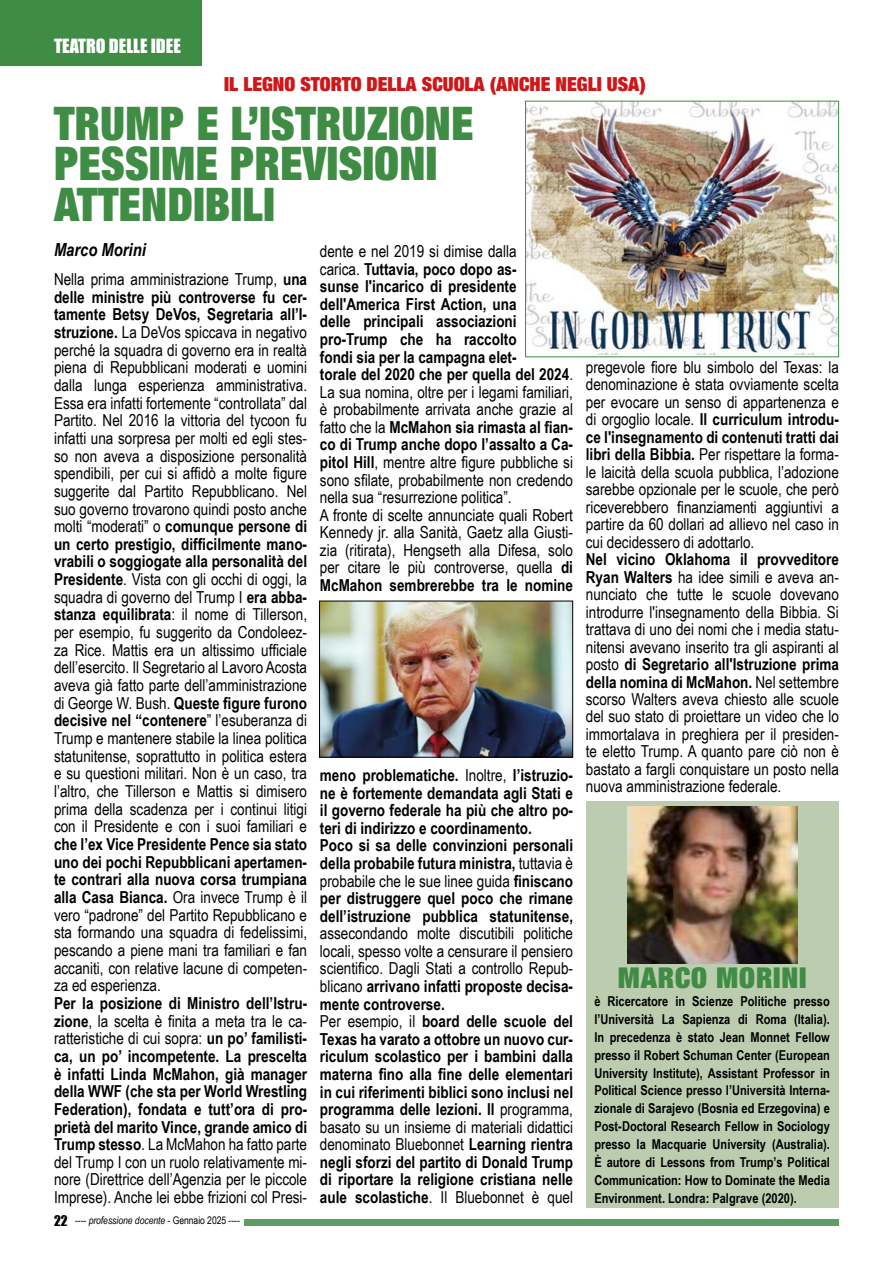
<style>
.page{position:relative;width:893px;height:1263px;background:#fff}
.page>*{position:absolute;margin:0;border:0;box-sizing:border-box;transform-origin:0 0}
.t1{font:900 condensed 46.5px/40.5px "Helvetica Neue LT Pro";letter-spacing:.01em;color:#3f8c44;scale:.94 1}
.t2{font:900 condensed 28.8px "Helvetica Neue LT Pro";letter-spacing:.03em;color:#3f8c44}
.t3{font:900 condensed 19.5px "Helvetica Neue LT Pro";color:#cd1719}
.t4{font:18px "Impact";color:#fff}
.t5{font:italic 700 18px "Arial Narrow";color:#000}
.t6{font:16.5px/17.7px "Arial Narrow";color:#000;text-align:justify}
.t7{font:700 16.5px/17.5px "Arial Narrow";color:#000}
.t8{font:700 13.65px/17.9px "Arial Narrow";color:#000;text-align:justify}
.t9{font:10.5px "Arial Narrow";letter-spacing:-.005em;color:#000}
.s1{font-weight:700}
.s2{font-weight:400}
.s3{font-family:"Impact";font-size:13.5px}
.s4{font-style:italic}
</style>
<div class="page">
<div style="left:244px;top:1219px;width:595px;height:6px;background:#5d9e62"></div>
<div style="left:0;top:0;width:201px;height:65px;background:#3f8c44"></div>
<div style="left:586px;top:801px;width:252px;height:407px;background:#bccdaf"></div>
<img style="left:627px;top:807px;width:170px;height:156px">
<img style="left:527px;top:103px;width:310px;height:252px">
<div style="left:525px;top:101px;width:314px;height:256px;border:1px solid #3f8c44"></div>
<img style="left:321px;top:603px;width:250px;height:152px">
<div style="left:319px;top:601px;width:254px;height:156px;border:1px solid #000"></div>
<p class="t4" style="left:54px;top:32px;width:128px">TEATRO DELLE IDEE</p>
<p class="t3" style="left:224px;top:71px;width:423px">IL LEGNO STORTO DELLA SCUOLA (ANCHE NEGLI USA)</p>
<h1 class="t1" style="left:54px;top:102px;width:448px">TRUMP E L’ISTRUZIONE<br>PESSIME PREVISIONI<br>ATTENDIBILI</h1>
<p class="t5" style="left:54px;top:236px;width:93px">Marco Morini</p>
<p class="t6" style="left:54px;top:270px;width:255px">Nella prima amministrazione Trump, <span class="s1">una delle ministre più controverse fu cer&shy;tamente Betsy DeVos, Segretaria all’I&shy;struzione.</span> La DeVos spiccava in negativo perché la squadra di governo era in realtà piena di Repubblicani moderati e uomini dalla lunga esperienza amministrativa.<br>Essa era infatti fortemente “controllata” dal Partito. Nel 2016 la vittoria del tycoon fu infatti una sorpresa per molti ed egli stes&shy;so non aveva a disposizione personalità spendibili, per cui si affidò a molte figure suggerite dal Partito Repubblicano. Nel suo governo trovarono quindi posto anche molti “moderati” o <span class="s1">comunque persone di un certo prestigio, difficilmente mano&shy;vrabili o soggiogate alla personalità del Presidente</span>. Vista con gli occhi di oggi, la squadra di governo del Trump I <span class="s1">era abba&shy;stanza equilibrata</span>: il nome di Tillerson, per esempio, fu suggerito da Condoleez&shy;za Rice. Mattis era un altissimo ufficiale dell’esercito. Il Segretario al Lavoro Acosta aveva già fatto parte dell’amministrazione di George W. Bush. <span class="s1">Queste figure furono decisive nel “contenere</span>” l’esuberanza di Trump e mantenere stabile la linea politica statunitense, soprattutto in politica estera e su questioni militari. Non è un caso, tra l’altro, che Tillerson e Mattis si dimisero prima della scadenza per i continui litigi con il Presidente e con i suoi familiari e</p>
<p class="t6" style="left:54px;top:835px;width:255px"><span class="s1">che l’ex Vice Presidente Pence sia stato uno dei pochi Repubblicani apertamen&shy;te contrari alla nuova corsa trumpiana alla Casa Bianca.</span> Ora invece Trump è il vero “padrone” del Partito Repubblicano e sta formando una squadra di fedelissimi, pescando a piene mani tra familiari e fan accaniti, con relative lacune di competen&shy;za ed esperienza.</p>
<p class="t7" style="left:54px;top:993px;width:255px;text-align:justify">Per la posizione di Ministro dell’Istru&shy;zione<span class="s2">, la scelta è finita a meta tra le ca&shy;ratteristiche di cui sopra:</span> un po’ familisti&shy;ca, un po’ incompetente. La prescelta è infatti Linda McMahon, già manager della WWF (che sta per World Wrestling Federation), fondata e tutt’ora di pro&shy;prietà del marito Vince, grande amico di Trump stesso<span class="s2">. La McMahon ha fatto parte del Trump I con un ruolo relativamente mi&shy;nore (Direttrice dell’Agenzia per le piccole Imprese). Anche lei ebbe frizioni col Presi-</span></p>
<p class="t9" style="left:54px;top:1213px;width:187px"><span class="s3">22</span> ---- <span class="s4">professione docente</span> - Gennaio 2025 ----</p>
<p class="t6" style="left:320px;top:242px;width:255px;text-align:left">dente e nel 2019 si dimise dalla<br>carica. <span class="s1">Tuttavia, poco dopo as-<br>sunse l'incarico di presidente dell'America First Action, una<br>delle principali associazioni pro-Trump che ha raccolto<br>fondi sia per la campagna elet-<br>torale del 2020 che per quella del 2024</span>.<br>La sua nomina, oltre per i legami familiari, è probabilmente arrivata anche grazie al fatto che la <span class="s1">McMahon sia rimasta al fian&shy;co di Trump anche dopo l’assalto a Ca&shy;pitol Hill</span>, mentre altre figure pubbliche si sono sfilate, probabilmente non credendo nella sua “resurrezione politica”.<br>A fronte di scelte annunciate quali Robert Kennedy jr. alla Sanità, Gaetz alla Giusti&shy;zia (ritirata), Hengseth alla Difesa, solo per citare le più controverse, quella <span class="s1">di McMahon sembrerebbe tra le nomine</span></p>
<p class="t7" style="left:320px;top:766px;width:255px">meno problematiche. <span class="s2">Inoltre,</span> l’istruzio&shy;ne è fortemente demandata agli Stati e il governo federale ha più che altro po&shy;teri di indirizzo e coordinamento.<br>Poco si sa delle convinzioni personali della probabile futura ministra, <span class="s2">tuttavia è probabile che le sue linee guida</span> finiscano per distruggere quel poco che rimane dell’istruzione pubblica statunitense,</p>
<p class="t7" style="left:320px;top:924px;width:255px"><span class="s2">assecondando molte discutibili politiche locali, spesso volte a censurare il pensiero scientifico. Dagli Stati a controllo Repub&shy;blicano</span> arrivano infatti proposte decisa&shy;mente controverse.<br><span class="s2">Per esempio, il</span> board delle scuole del Texas ha varato a ottobre un nuovo cur&shy;riculum scolastico per i bambini dalla materna fino alla fine delle elementari in cui riferimenti biblici sono inclusi nel programma delle lezioni. Il <span class="s2">programma, basato su un insieme di materiali didattici denominato Bluebonnet</span> Learning rientra negli sforzi del partito di Donald Trump di riportare la religione cristiana nelle aule scolastiche<span class="s2">. Il Bluebonnet è quel</span></p>
<p class="t6" style="left:586px;top:358px;width:255px">pregevole fiore blu simbolo del Texas: la denominazione è stata ovviamente scelta per evocare un senso di appartenenza e di orgoglio locale. <span class="s1">Il curriculum introdu&shy;ce l'insegnamento di contenuti tratti dai libri della Bibbia.</span> Per rispettare la forma&shy;le laicità della scuola pubblica, l’adozione sarebbe opzionale per le scuole, che però riceverebbero finanziamenti aggiuntivi a partire da 60 dollari ad allievo nel caso in cui decidessero di adottarlo.</p>
<p class="t6" style="left:586px;top:550px;width:255px"><span class="s1">Nel vicino Oklahoma il provveditore Ryan Walters</span> ha idee simili e aveva an&shy;nunciato che tutte le scuole dovevano introdurre l'insegnamento della Bibbia. Si trattava di uno dei nomi che i media statu&shy;nitensi avevano inserito tra gli aspiranti al posto <span class="s1">di Segretario all'Istruzione prima della nomina di McMahon.</span> Nel settembre scorso Walters aveva chiesto alle scuole del suo stato di proiettare un video che lo immortalava in preghiera per il presiden&shy;te eletto Trump. A quanto pare ciò non è bastato a fargli conquistare un posto nella nuova amministrazione federale.</p>
<h2 class="t2" style="left:618px;top:959px;width:190px">MARCO MORINI</h2>
<p class="t8" style="left:594px;top:992px;width:237px">è Ricercatore in Scienze Politiche presso l’Università La Sapienza di Roma (Italia).<br>In precedenza è stato Jean Monnet Fellow presso il Robert Schuman Center (European University Institute), Assistant Professor in Political Science presso l’Università Interna&shy;zionale di Sarajevo (Bosnia ed Erzegovina) e Post-Doctoral Research Fellow in Sociology presso la Macquarie University (Australia).<br>È autore di Lessons from Trump’s Political Communication: How to Dominate the Media Environment. Londra: Palgrave (2020).</p>
</div>
